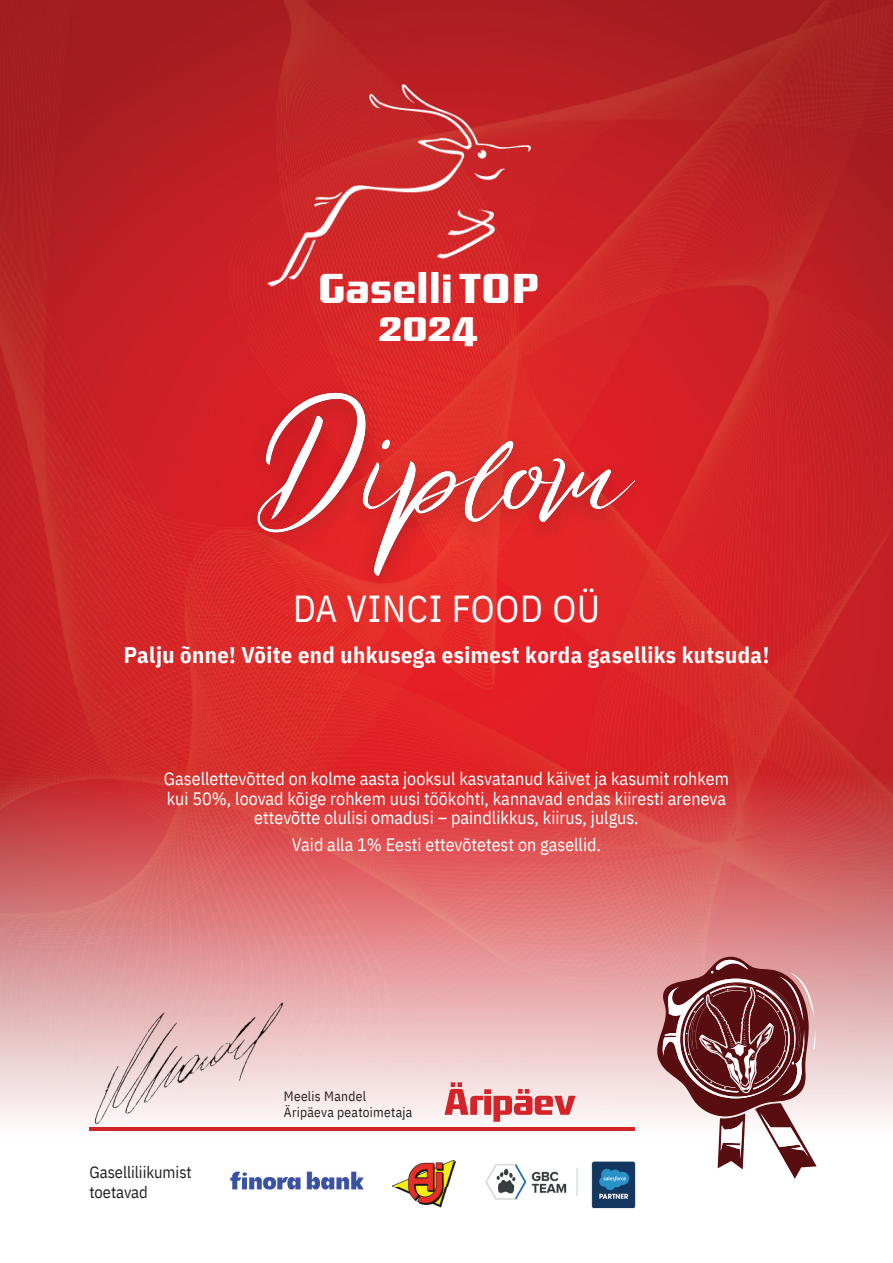
<style>
.page{position:relative;width:893px;height:1263px;background:#fff}
.page>*{position:absolute;margin:0;border:0;box-sizing:border-box;transform-origin:0 0}
.t1{font:500 46.05px "District";color:#fff}
.t2{font:500 41.4px "District";color:#fff}
.t3{font:37.5px "IBM Plex Sans Cond";letter-spacing:.02em;color:#fff}
.t4{font:700 22.5px "IBM Plex Sans Cond";letter-spacing:.02em;color:#fff}
.t5{font:18px/19.5px "IBM Plex Sans Cond";color:#fff;text-align:center}
.t6{font:16.5px/19.5px "IBM Plex Sans Cond";color:#231f20}
.t7{font:13.5px/16.5px "IBM Plex Sans Cond";letter-spacing:.02em;color:#231f20}
</style>
<div class="page">
<img style="left:0;top:0;width:893px;height:772px">
<img style="left:262px;top:81px;width:369px;height:228px">
<img style="left:229px;top:375px;width:435px;height:218px">
<img style="left:0;top:772px;width:893px;height:359px">
<svg style="left:657px;top:957px;width:160px;height:222px"></svg>
<hr style="left:89px;top:1127px;width:545px;height:3px;background:#d3242a">
<svg style="left:445px;top:1082px;width:131px;height:40px"></svg>
<img style="left:392px;top:1160px;width:64px;height:48px">
<img style="left:230px;top:1171px;width:134px;height:19px">
<img style="left:82px;top:993px;width:207px;height:137px">
<img style="left:485px;top:1161px;width:151px;height:48px">
<h2 class="t2" style="left:318px;top:264px;width:223px">Gaselli TOP</h2>
<h1 class="t1" style="left:379px;top:298px;width:100px">2024</h1>
<h3 class="t3" style="left:293px;top:580px;width:308px">DA VINCI FOOD OÜ</h3>
<p class="t4" style="left:124px;top:637px;width:647px">Palju õnne! Võite end uhkusega esimest korda gaselliks kutsuda!</p>
<p class="t5" style="left:164px;top:767px;width:567px">Gasellettevõtted on kolme aasta jooksul kasvatanud käivet ja kasumit rohkem kui 50%, loovad kõige rohkem uusi töökohti, kannavad endas kiiresti areneva ettevõtte olulisi omadusi – paindlikkus, kiirus, julgus.</p>
<p class="t5" style="left:292px;top:833px;width:311px">Vaid alla 1% Eesti ettevõtetest on gasellid.</p>
<p class="t6" style="left:89px;top:1161px;width:104px">Gaselliliikumist toetavad</p>
<p class="t7" style="left:284px;top:1086px;width:130px">Meelis Mandel<br>Äripäeva peatoimetaja</p>
</div>
